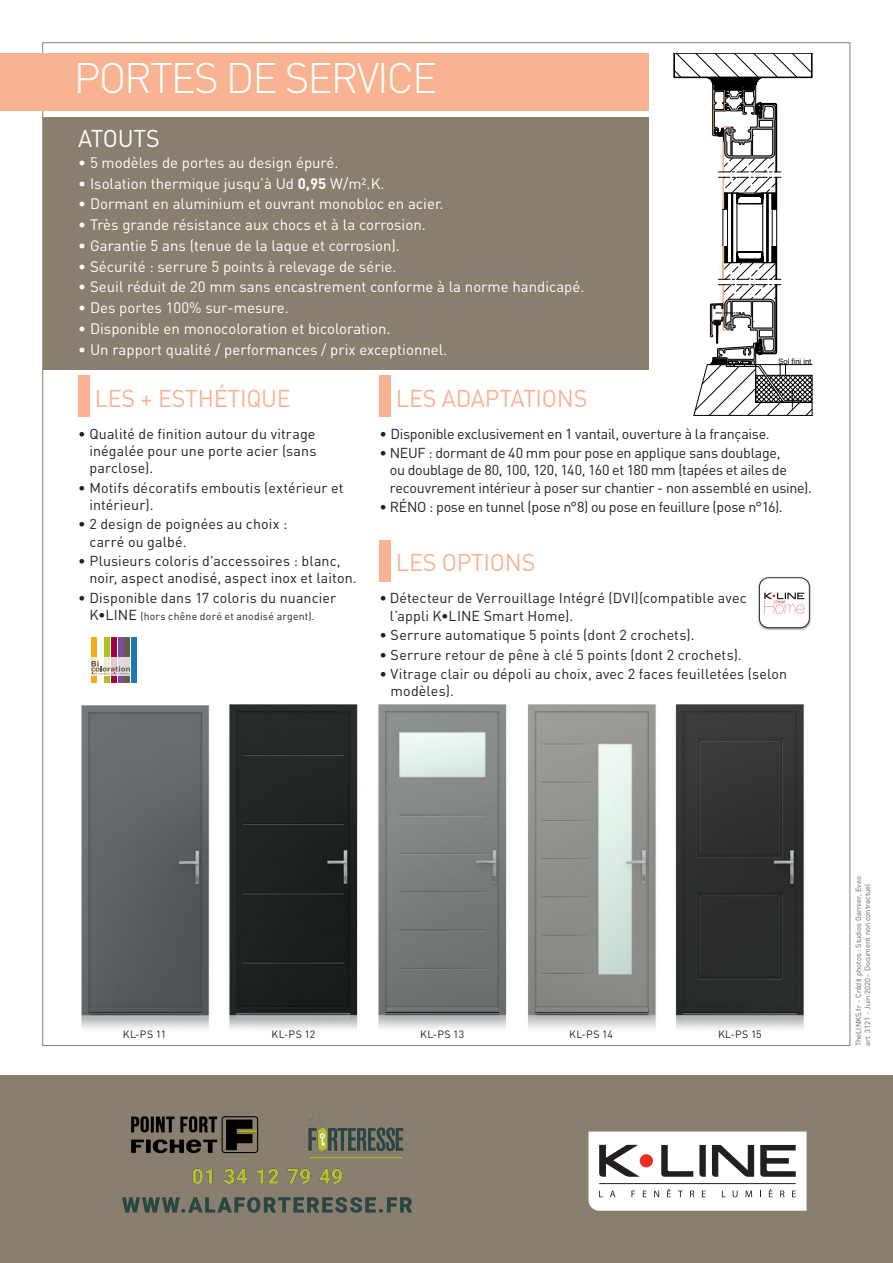
<style>
.page{position:relative;width:893px;height:1263px;background:#fff}
.page>*{position:absolute;margin:0;border:0;box-sizing:border-box;transform-origin:0 0}
.t1{font:300 42.15px "DIN";letter-spacing:-.045em;color:#fff}
.t2{font:24px "DIN";letter-spacing:-.01em;color:#f9b392}
.t3{font:24px "DIN Regular Alternate";letter-spacing:-.01em;color:#fff}
.t4{font:15px "DIN";color:#fff}
.t5{font:14.25px/17.2px "DIN";letter-spacing:.005em;color:#231f20}
.t6{font:14.25px/17.2px "DIN";letter-spacing:-.02em;color:#231f20}
.t7{font:10.5px "DIN";letter-spacing:.025em;color:#231f20}
.t8{font:7.65px "Arial";color:#000001}
.t9{font:7.5px/9px "DIN";color:#69605b}
.s1{font-weight:700}
.s2{font-size:14.25px}
</style>
<div class="page">
<div style="left:43px;top:117px;width:605px;height:253px;background:#887f6f"></div>
<div style="left:0;top:53px;width:648px;height:58px;background:#f9b392"></div>
<div style="left:78px;top:375px;width:11px;height:42px;background:#f9b392"></div>
<div style="left:379px;top:375px;width:12px;height:42px;background:#f9b392"></div>
<img style="left:81px;top:705px;width:129px;height:324px">
<img style="left:229px;top:704px;width:576px;height:325px">
<div style="left:0;top:1076px;width:893px;height:187px;background:#887f6f"></div>
<svg style="left:588px;top:1131px;width:218px;height:80px;background:#dbd9d9"></svg>
<hr style="left:599px;top:1183px;width:197px;height:1px;background:#231f20">
<svg style="left:104px;top:639px;width:21px;height:42px"></svg>
<div style="left:91px;top:637px;width:6px;height:46px;background:#f9a91b"></div>
<div style="left:105px;top:637px;width:5px;height:46px;background:#afc025"></div>
<div style="left:111px;top:637px;width:6px;height:46px;background:#a70146"></div>
<div style="left:118px;top:637px;width:5px;height:46px;background:#774e9f"></div>
<div style="left:125px;top:637px;width:5px;height:46px;background:#685d49"></div>
<svg style="left:91px;top:657px;width:39px;height:4px"></svg>
<div style="left:131px;top:637px;width:6px;height:46px;background:#1b79ae"></div>
<svg style="left:91px;top:661px;width:39px;height:14px"></svg>
<img style="left:758px;top:577px;width:53px;height:54px">
<div style="left:759px;top:578px;width:50px;height:50px;background:#fff;border-radius:9px"></div>
<div style="left:759px;top:578px;width:50px;height:50px;border:1px solid #303437;border-radius:9px"></div>
<svg style="left:764px;top:593px;width:40px;height:21px"></svg>
<div style="left:379px;top:540px;width:12px;height:42px;background:#f9b392"></div>
<svg style="left:674px;top:53px;width:138px;height:26px"></svg>
<svg style="left:693px;top:70px;width:119px;height:345px"></svg>
<img style="left:122px;top:1115px;width:290px;height:98px">
<h1 class="t1" style="left:74px;top:52px;width:365px">PORTES DE SERVICE</h1>
<h2 class="t3" style="left:78px;top:123px;width:83px">ATOUTS</h2>
<p class="t4" style="left:78px;top:153px;width:262px">• 5 modèles de portes au design épuré.</p>
<p class="t4" style="left:78px;top:174px;width:308px">• Isolation thermique jusqu’à Ud <span class="s1">0,95</span> W/m².K.</p>
<p class="t4" style="left:78px;top:195px;width:367px">• Dormant en aluminium et ouvrant monobloc en acier.</p>
<p class="t4" style="left:78px;top:215px;width:349px">• Très grande résistance aux chocs et à la corrosion.</p>
<p class="t4" style="left:78px;top:236px;width:323px">• Garantie 5 ans (tenue de la laque et corrosion).</p>
<p class="t4" style="left:78px;top:257px;width:320px">• Sécurité : serrure 5 points à relevage de série.</p>
<p class="t4" style="left:78px;top:278px;width:508px">• Seuil réduit de 20 mm sans encastrement conforme à la norme handicapé.</p>
<p class="t4" style="left:78px;top:298px;width:212px">• Des portes 100% sur-mesure.</p>
<p class="t4" style="left:78px;top:319px;width:314px">• Disponible en monocoloration et bicoloration.</p>
<p class="t4" style="left:78px;top:340px;width:370px">• Un rapport qualité / performances / prix exceptionnel.</p>
<p class="t8" style="left:778px;top:356px;width:34px">Sol fini int</p>
<h2 class="t2" style="left:95px;top:383px;width:198px">LES + ESTHÉTIQUE</h2>
<p class="t5" style="left:89px;top:425px;width:229px;text-align:justify;text-indent:-11px">• Qualité de finition autour du vitrage inégalée pour une porte acier (sans parclose).</p>
<p class="t5" style="left:89px;top:479px;width:256px;text-indent:-11px">• Motifs décoratifs emboutis (extérieur et intérieur).</p>
<p class="t5" style="left:89px;top:515px;width:199px;text-indent:-11px">• 2 design de poignées au choix : carré ou galbé.</p>
<p class="t5" style="left:89px;top:552px;width:269px;text-indent:-11px">• Plusieurs coloris d'accessoires : blanc, noir, aspect anodisé, aspect inox et laiton.</p>
<p class="t5" style="left:78px;top:588px;width:259px">• Disponible dans 17 coloris du nuancier</p>
<p class="t7" style="left:89px;top:609px;width:227px"><span class="s2">K•LINE</span> (hors chêne doré et anodisé argent).</p>
<h2 class="t2" style="left:396px;top:383px;width:193px">LES ADAPTATIONS</h2>
<p class="t6" style="left:379px;top:425px;width:392px">• Disponible exclusivement en 1 vantail, ouverture à la française.</p>
<p class="t6" style="left:390px;top:444px;width:424px;text-indent:-10px">• NEUF : dormant de 40 mm pour pose en applique sans doublage,<br>ou doublage de 80, 100, 120, 140, 160 et 180 mm (tapées et ailes de recouvrement intérieur à poser sur chantier - non assemblé en usine).</p>
<p class="t6" style="left:379px;top:498px;width:405px">• RÉNO : pose en tunnel (pose n°8) ou pose en feuillure (pose n°16).</p>
<h2 class="t2" style="left:396px;top:548px;width:141px">LES OPTIONS</h2>
<p class="t5" style="left:390px;top:589px;width:358px;text-indent:-10px">• Détecteur de Verrouillage Intégré (DVI)(compatible avec l’appli K•LINE Smart Home).</p>
<p class="t5" style="left:379px;top:626px;width:316px">• Serrure automatique 5 points (dont 2 crochets).</p>
<p class="t5" style="left:379px;top:645px;width:364px">• Serrure retour de pêne à clé 5 points (dont 2 crochets).</p>
<p class="t5" style="left:391px;top:665px;width:398px;text-indent:-11px">• Vitrage clair ou dépoli au choix, avec 2 faces feuilletées (selon modèles).</p>
<p class="t7" style="left:123px;top:1028px;width:45px">KL-PS 11</p>
<p class="t7" style="left:272px;top:1028px;width:45px">KL-PS 12</p>
<p class="t7" style="left:420px;top:1028px;width:45px">KL-PS 13</p>
<p class="t7" style="left:569px;top:1028px;width:45px">KL-PS 14</p>
<p class="t7" style="left:718px;top:1028px;width:45px">KL-PS 15</p>
<p class="t9" style="left:854px;top:1046px;width:171px;rotate:-90deg">TheLINKS.fr - Crédit photos : Studios Garnier, Eveo art. 3121 - Juin 2020 - Document non contractuel</p>
</div>
